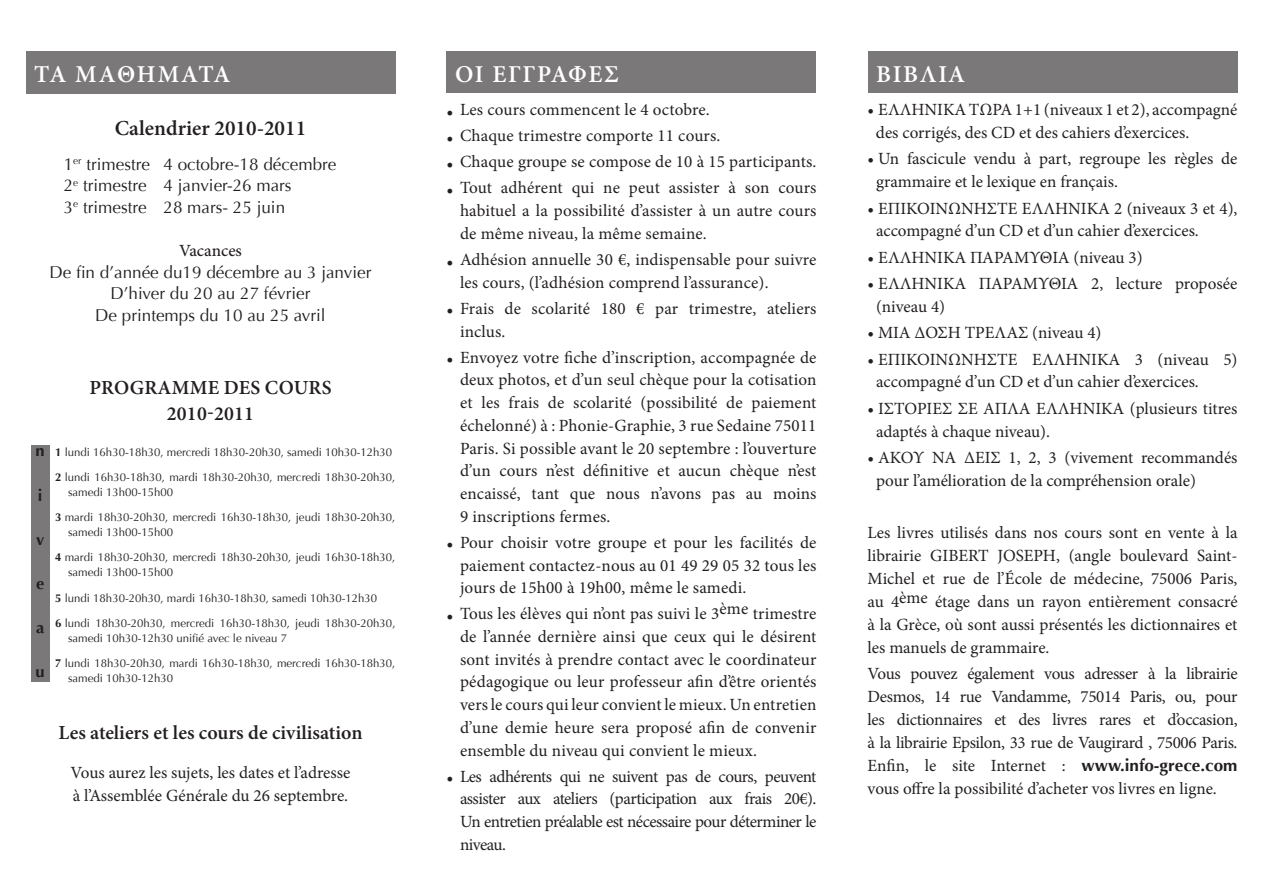
<style>
.page{position:relative;width:1263px;height:893px;background:#fff}
.page>*{position:absolute;margin:0;border:0;box-sizing:border-box;transform-origin:0 0}
.t1{font:600 24.15px "Minion Pro";letter-spacing:.07em;color:#fff}
.t2{font:600 21.3px "Minion Pro";color:#231f20}
.t3{font:600 19.95px/26.4px "Minion Pro";letter-spacing:.01em;color:#231f20;text-align:center}
.t4{font:17.1px/23px "Minion Pro";color:#231f20}
.t5{font:17.1px/21.6px "Optima";color:#231f20}
.t6{font:500 17.1px "Minion Pro";color:#231f20}
.t7{font:700 16.5px "Optima";color:#231f20}
.t8{font:11.4px/14.7px "Optima";color:#231f20}
.s1{font-weight:700}
.s2{font-size:18px}
.s3{font-family:"Optima";font-weight:700}
</style>
<div class="page">
<div style="left:867px;top:51px;width:370px;height:41px;background:#7b7879"></div>
<div style="left:446px;top:51px;width:370px;height:41px;background:#7b7879"></div>
<div style="left:26px;top:52px;width:369px;height:42px;background:#7b7879"></div>
<div style="left:31px;top:445px;width:19px;height:236px;background:#7b7879"></div>
<h1 class="t1" style="left:34px;top:58px;width:165px">Τα μαθήματα</h1>
<h1 class="t1" style="left:455px;top:57px;width:165px">ΟΙ ΕΓΓΡΑΦΕΣ</h1>
<h1 class="t1" style="left:876px;top:57px;width:91px">ΒΙΒΛΙΑ</h1>
<p class="t2" style="left:115px;top:114px;width:193px">Calendrier 2010-2011</p>
<p class="t5" style="left:64px;top:153px;width:274px">1<sup>er</sup> trimestre 4 octobre-18 décembre<br>2<sup>e</sup> trimestre 4 janvier-26 mars<br>3<sup>e</sup> trimestre 28 mars- 25 juin</p>
<p class="t6" style="left:179px;top:239px;width:64px">Vacances</p>
<p class="t5" style="left:49px;top:261px;width:323px;text-align:center">De fin d’année du19 décembre au 3 janvier<br>D’hiver du 20 au 27 février<br>De printemps du 10 au 25 avril</p>
<p class="t7" style="left:36px;top:441px;width:11px">n</p>
<p class="t7" style="left:38px;top:485px;width:6px">i</p>
<p class="t7" style="left:36px;top:529px;width:10px">v</p>
<p class="t7" style="left:36px;top:574px;width:10px">e</p>
<p class="t7" style="left:36px;top:618px;width:10px">a</p>
<p class="t7" style="left:36px;top:662px;width:11px">u</p>
<p class="t3" style="left:89px;top:374px;width:244px">Programme des cours<br>2010-2011</p>
<p class="t8" style="left:55px;top:445px;width:338px"><span class="s1">1</span> lundi 16h30-18h30, mercredi 18h30-20h30, samedi 10h30-12h30</p>
<p class="t8" style="left:68px;top:470px;width:329px;text-indent:-13px"><span class="s1">2</span> lundi 16h30-18h30, mardi 18h30-20h30, mercredi 18h30-20h30, samedi 13h00-15h00</p>
<p class="t8" style="left:68px;top:510px;width:329px;text-indent:-13px"><span class="s1">3</span> mardi 18h30-20h30, mercredi 16h30-18h30, jeudi 18h30-20h30, samedi 13h00-15h00</p>
<p class="t8" style="left:68px;top:550px;width:329px;text-indent:-13px"><span class="s1">4</span> mardi 18h30-20h30, mercredi 18h30-20h30, jeudi 16h30-18h30, samedi 13h00-15h00</p>
<p class="t8" style="left:55px;top:590px;width:323px"><span class="s1">5</span> lundi 18h30-20h30, mardi 16h30-18h30, samedi 10h30-12h30</p>
<p class="t8" style="left:68px;top:616px;width:329px;text-indent:-13px"><span class="s1">6</span> lundi 18h30-20h30, mercredi 16h30-18h30, jeudi 18h30-20h30, samedi 10h30-12h30 unifié avec le niveau 7</p>
<p class="t8" style="left:68px;top:656px;width:329px;text-indent:-13px"><span class="s1">7</span> lundi 18h30-20h30, mardi 16h30-18h30, mercredi 16h30-18h30, samedi 10h30-12h30</p>
<p class="t3" style="left:58px;top:719px;width:306px">Les ateliers et les cours de civilisation</p>
<p class="t4" style="left:71px;top:762px;width:281px">Vous aurez les sujets, les dates et l’adresse à l’Assemblée Générale du 26 septembre.</p>
<p class="t4" style="left:446px;top:98px;width:265px"><span class="s2">•</span> Les cours commencent le 4 octobre.</p>
<p class="t4" style="left:446px;top:124px;width:275px"><span class="s2">•</span> Chaque trimestre comporte 11 cours.</p>
<p class="t4" style="left:446px;top:151px;width:371px"><span class="s2">•</span> Chaque groupe se compose de 10 à 15 participants.</p>
<p class="t4" style="left:460px;top:177px;width:358px;text-align:justify;text-indent:-14px"><span class="s2">•</span> Tout adhérent qui ne peut assister à son cours habituel a la possibilité d’assister à un autre cours de même niveau, la même semaine.</p>
<p class="t4" style="left:460px;top:248px;width:358px;text-indent:-14px"><span class="s2">•</span> Adhésion annuelle 30 €, indispensable pour suivre les cours, (l’adhésion comprend l’assurance).</p>
<p class="t4" style="left:460px;top:297px;width:358px;text-indent:-14px"><span class="s2">•</span> Frais de scolarité 180 € par trimestre, ateliers inclus.</p>
<p class="t4" style="left:460px;top:346px;width:358px;text-align:justify;text-indent:-14px"><span class="s2">•</span> Envoyez votre fiche d’inscription, accompagnée de deux photos, et d’un seul chèque pour la cotisation et les frais de scolarité (possibilité de paiement échelonné) à : Phonie-Graphie, 3 rue Sedaine 75011<br>Paris. Si possible avant le 20 septembre : l’ouverture d’un cours n’est définitive et aucun chèque n’est encaissé, tant que nous n’avons pas au moins 9 inscriptions fermes.</p>
<p class="t4" style="left:460px;top:531px;width:358px;text-align:justify;text-indent:-14px"><span class="s2">•</span> Pour choisir votre groupe et pour les facilités de paiement contactez-nous au 01 49 29 05 32 tous les jours de 15h00 à 19h00, même le samedi.</p>
<p class="t4" style="left:460px;top:603px;width:358px;text-align:justify;text-indent:-13px"><span class="s2">•</span> Tous les élèves qui n’ont pas suivi le 3ème trimestre de l’année dernière ainsi que ceux qui le désirent sont invités à prendre contact avec le coordinateur pédagogique ou leur professeur afin d’être orientés vers le cours qui leur convient le mieux. Un entretien d’une demie heure sera proposé afin de convenir ensemble du niveau qui convient le mieux.</p>
<p class="t4" style="left:460px;top:765px;width:358px;text-align:justify;text-indent:-14px"><span class="s2">•</span> Les adhérents qui ne suivent pas de cours, peuvent assister aux ateliers (participation aux frais 20€).<br>Un entretien préalable est nécessaire pour déterminer le niveau.</p>
<p class="t4" style="left:876px;top:98px;width:363px;text-indent:-8px">• ΕΛΛΗΝΙΚΑΤΩΡΑ1+1 (niveaux 1 et 2), accompagné des corrigés, des CD et des cahiers d’exercices.</p>
<p class="t4" style="left:876px;top:147px;width:363px;text-indent:-9px">• Un fascicule vendu à part, regroupe les règles de grammaire et le lexique en français.</p>
<p class="t4" style="left:876px;top:197px;width:363px;text-indent:-8px">• ΕΠΙΚΟΙΝΩΝΗΣΤΕ ΕΛΛΗΝΙΚΑ 2 (niveaux 3 et 4), accompagné d’un CD et d’un cahier d’exercices.</p>
<p class="t4" style="left:867px;top:246px;width:277px">• ΕΛΛΗΝΙΚΑ ΠΑΡΑΜΥΘΙΑ (niveau 3)</p>
<p class="t4" style="left:876px;top:272px;width:363px;text-indent:-9px">• ΕΛΛΗΝΙΚΑ ΠΑΡΑΜΥΘΙΑ 2, lecture proposée (niveau 4)</p>
<p class="t4" style="left:867px;top:321px;width:235px">• ΜΙΑ ΔΟΣΗ ΤΡΕΛΑΣ (niveau 4)</p>
<p class="t4" style="left:876px;top:348px;width:363px;text-indent:-8px">• ΕΠΙΚΟΙΝΩΝΗΣΤΕ ΕΛΛΗΝΙΚΑ 3 (niveau 5) accompagné d’un CD et d’un cahier d’exercices.</p>
<p class="t4" style="left:876px;top:397px;width:363px;text-indent:-9px">• ΙΣΤΟΡΙΕΣ ΣΕ ΑΠΛΑ ΕΛΛΗΝΙΚΑ (plusieurs titres adaptés à chaque niveau).</p>
<p class="t4" style="left:876px;top:446px;width:363px;text-indent:-9px">• ΑΚΟΥ ΝΑ ΔΕΙΣ 1, 2, 3 (vivement recommandés pour l’amélioration de la compréhension orale)</p>
<p class="t4" style="left:867px;top:522px;width:371px;text-align:justify">Les livres utilisés dans nos cours sont en vente à la librairie GIBERT JOSEPH, (angle boulevard Saint-Michel et rue de l’École de médecine, 75006 Paris, au 4ème étage dans un rayon entièrement consacré à la Grèce, où sont aussi présentés les dictionnaires et les manuels de grammaire.</p>
<p class="t4" style="left:867px;top:662px;width:371px;text-align:justify">Vous pouvez également vous adresser à la librairie Desmos, 14 rue Vandamme, 75014 Paris, ou, pour les dictionnaires et des livres rares et d’occasion, à la librairie Epsilon, 33 rue de Vaugirard , 75006 Paris.<br>Enfin, le site Internet : <span class="s3">www.info-grece.com </span>vous offre la possibilité d’acheter vos livres en ligne.</p>
</div>
